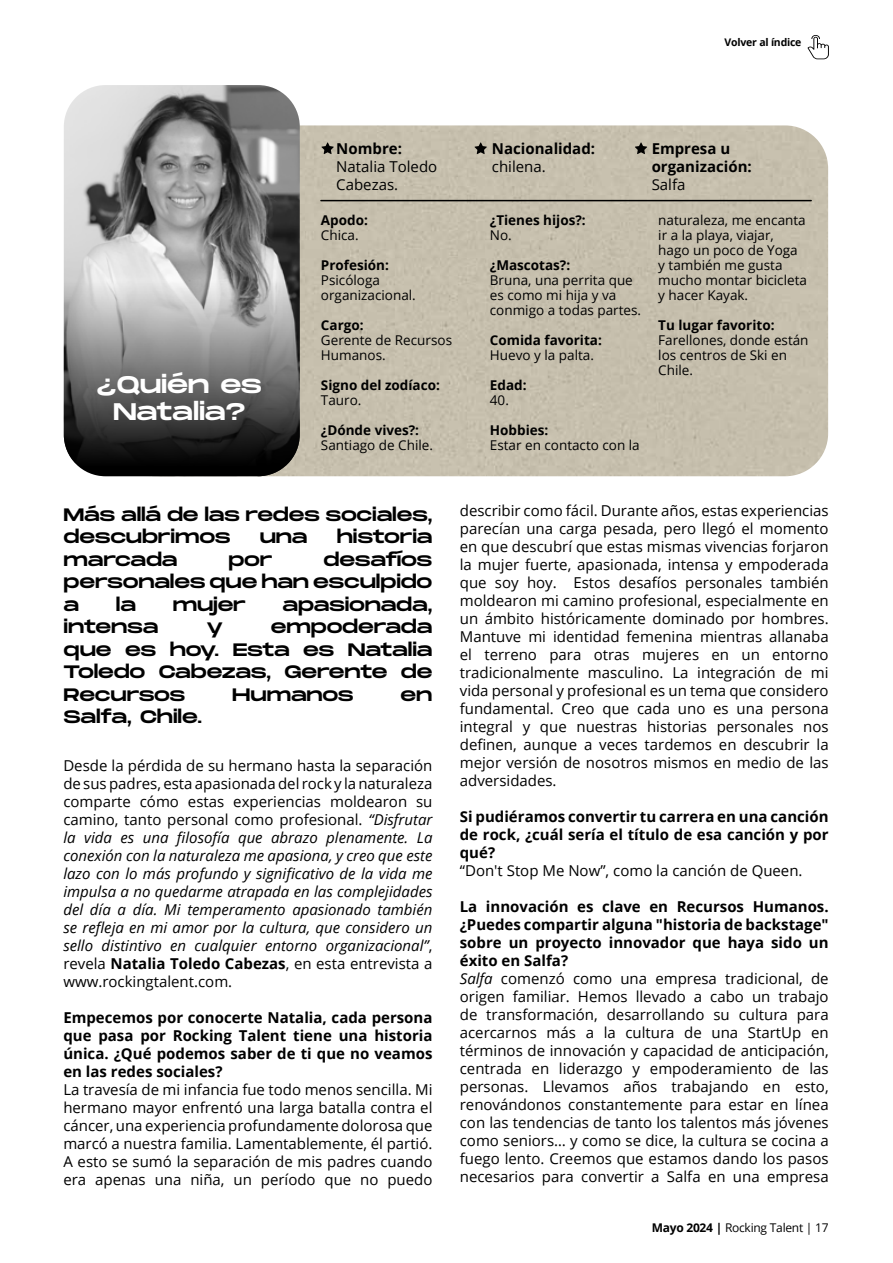
<style>
.page{position:relative;width:893px;height:1263px;background:#fff}
.page>*{position:absolute;margin:0;border:0;box-sizing:border-box;transform-origin:0 0}
.t1{font:24px/27px "Monument Extended";letter-spacing:-.01em;color:#fff;text-align:center}
.t2{font:18px/22.5px "Monument Extended";letter-spacing:-.01em;color:#000;text-align:justify}
.t3{font:15px/18px "Open Sans";color:#000;text-align:justify}
.t4{font:italic 15px/18px "Open Sans";color:#000;text-align:justify}
.t5{font:700 15px/18px "Open Sans";color:#000;text-align:justify}
.t6{font:13.5px/15px "Open Sans";color:#000}
.t7{font:700 13.5px "Open Sans";color:#000}
.t8{font:12px "Open Sans";letter-spacing:-.02em;color:#000}
.t9{font:700 10.5px "Open Sans";letter-spacing:-.02em;color:#000}
.s1{font-style:normal}
.s2{font-weight:700;font-style:normal}
.s3{font-weight:700}
.s4{font-style:italic}
</style>
<div class="page">
<div style="left:300px;top:125px;width:528px;height:351px;background:#c6bfad"></div>
<svg style="left:64px;top:85px;width:236px;height:391px;background:#7f7f7f"></svg>
<svg style="left:321px;top:142px;width:13px;height:12px"></svg>
<svg style="left:474px;top:142px;width:13px;height:12px"></svg>
<svg style="left:635px;top:142px;width:12px;height:12px"></svg>
<hr style="left:321px;top:200px;width:490px;height:1px;background:#000">
<svg style="left:807px;top:35px;width:22px;height:24px"></svg>
<p class="t9" style="left:725px;top:35px;width:78px">Volver al índice</p>
<h1 class="t1" style="left:97px;top:371px;width:167px">¿Quién es<br>Natalia?</h1>
<p class="t5" style="left:336px;top:139px;width:67px">Nombre:</p>
<p class="t3" style="left:336px;top:157px;width:102px">Natalia Toledo<br>Cabezas.</p>
<p class="t7" style="left:321px;top:211px;width:48px">Apodo:</p>
<p class="t6" style="left:321px;top:227px;width:39px">Chica.</p>
<p class="t7" style="left:321px;top:256px;width:70px">Profesión:</p>
<p class="t6" style="left:321px;top:272px;width:96px">Psicóloga organizacional.</p>
<p class="t7" style="left:321px;top:316px;width:44px">Cargo:</p>
<p class="t6" style="left:321px;top:332px;width:133px">Gerente de Recursos<br>Humanos.</p>
<p class="t7" style="left:321px;top:376px;width:120px">Signo del zodíaco:</p>
<p class="t6" style="left:321px;top:392px;width:42px">Tauro.</p>
<p class="t7" style="left:321px;top:421px;width:100px">¿Dónde vives?:</p>
<p class="t6" style="left:321px;top:437px;width:114px">Santiago de Chile.</p>
<p class="t5" style="left:492px;top:139px;width:105px">Nacionalidad:</p>
<p class="t3" style="left:492px;top:157px;width:55px">chilena.</p>
<p class="t7" style="left:490px;top:211px;width:97px">¿Tienes hijos?:</p>
<p class="t6" style="left:490px;top:227px;width:23px">No.</p>
<p class="t7" style="left:490px;top:256px;width:82px">¿Mascotas?:</p>
<p class="t6" style="left:490px;top:272px;width:153px">Bruna, una perrita que es como mi hija y va conmigo a todas partes.</p>
<p class="t7" style="left:490px;top:331px;width:114px">Comida favorita:</p>
<p class="t6" style="left:490px;top:347px;width:106px">Huevo y la palta.</p>
<p class="t7" style="left:490px;top:376px;width:38px">Edad:</p>
<p class="t6" style="left:490px;top:392px;width:21px">40.</p>
<p class="t7" style="left:490px;top:421px;width:60px">Hobbies:</p>
<p class="t6" style="left:490px;top:437px;width:151px">Estar en contacto con la</p>
<p class="t5" style="left:652px;top:139px;width:102px">Empresa u organización:</p>
<p class="t3" style="left:652px;top:175px;width:35px">Salfa</p>
<p class="t6" style="left:658px;top:212px;width:150px">naturaleza, me encanta ir a la playa, viajar, hago un poco de Yoga y también me gusta mucho montar bicicleta y hacer Kayak.</p>
<p class="t7" style="left:658px;top:316px;width:118px">Tu lugar favorito:</p>
<p class="t6" style="left:658px;top:332px;width:152px">Farellones, donde están los centros de Ski en<br>Chile.</p>
<p class="t2" style="left:64px;top:503px;width:370px">Más allá de las redes sociales, descubrimos</p>
<p class="t2" style="left:260px;top:525px;width:49px">una</p>
<p class="t2" style="left:337px;top:525px;width:97px">historia</p>
<p class="t2" style="left:64px;top:548px;width:370px;text-indent:260px">desafíos personales que han esculpido a</p>
<p class="t2" style="left:64px;top:548px;width:115px">marcada</p>
<p class="t2" style="left:228px;top:548px;width:46px">por</p>
<p class="t2" style="left:116px;top:593px;width:22px">la</p>
<p class="t2" style="left:173px;top:593px;width:75px">mujer</p>
<p class="t2" style="left:283px;top:593px;width:151px">apasionada,</p>
<p class="t2" style="left:64px;top:615px;width:96px">intensa</p>
<p class="t2" style="left:206px;top:615px;width:18px">y</p>
<p class="t2" style="left:64px;top:615px;width:370px;text-indent:207px">empoderada que es hoy. Esta es Natalia Toledo Cabezas, Gerente de Recursos</p>
<p class="t2" style="left:232px;top:683px;width:123px">Humanos</p>
<p class="t2" style="left:401px;top:683px;width:33px">en</p>
<p class="t2" style="left:64px;top:705px;width:140px">Salfa, Chile.</p>
<p class="t4" style="left:63px;top:756px;width:371px"><span class="s1">Desde la pérdida de su hermano hasta la separación de sus padres, esta apasionada del rock y la naturaleza comparte cómo estas experiencias moldearon su camino, tanto personal como profesional.</span> “Disfrutar la vida es una filosofía que abrazo plenamente. La conexión con la naturaleza me apasiona, y creo que este lazo con lo más profundo y significativo de la vida me impulsa a no quedarme atrapada en las complejidades del día a día. Mi temperamento apasionado también se refleja en mi amor por la cultura, que considero un sello distintivo en cualquier entorno organizacional”<span class="s1">, revela</span> <span class="s2">Natalia Toledo Cabezas</span><span class="s1">, en esta entrevista a www.rockingtalent.com.</span></p>
<p class="t5" style="left:63px;top:1008px;width:371px">Empecemos por conocerte Natalia, cada persona que pasa por Rocking Talent tiene una historia única. ¿Qué podemos saber de ti que no veamos en las redes sociales?</p>
<p class="t3" style="left:63px;top:1080px;width:371px">La travesía de mi infancia fue todo menos sencilla. Mi hermano mayor enfrentó una larga batalla contra el cáncer, una experiencia profundamente dolorosa que marcó a nuestra familia. Lamentablemente, él partió.<br>A esto se sumó la separación de mis padres cuando era apenas una niña, un período que no puedo</p>
<p class="t3" style="left:460px;top:501px;width:370px">describir como fácil. Durante años, estas experiencias parecían una carga pesada, pero llegó el momento en que descubrí que estas mismas vivencias forjaron la mujer fuerte, apasionada, intensa y empoderada que soy hoy. Estos desafíos personales también moldearon mi camino profesional, especialmente en un ámbito históricamente dominado por hombres.<br>Mantuve mi identidad femenina mientras allanaba el terreno para otras mujeres en un entorno tradicionalmente masculino. La integración de mi vida personal y profesional es un tema que considero fundamental. Creo que cada uno es una persona integral y que nuestras historias personales nos definen, aunque a veces tardemos en descubrir la mejor versión de nosotros mismos en medio de las adversidades.</p>
<p class="t5" style="left:460px;top:807px;width:370px">Si pudiéramos convertir tu carrera en una canción de rock, ¿cuál sería el título de esa canción y por qué?</p>
<p class="t3" style="left:460px;top:861px;width:344px">“Don't Stop Me Now”, como la canción de Queen.</p>
<p class="t3" style="left:460px;top:897px;width:370px;text-align:left"><span class="s3">La innovación es clave en Recursos Humanos. ¿Puedes compartir alguna "historia de backstage" sobre un proyecto innovador que haya sido un éxito en Salfa?<br></span><span class="s4">Salfa</span> comenzó como una empresa tradicional, de origen familiar. Hemos llevado a cabo un trabajo de transformación, desarrollando su cultura para acercarnos más a la cultura de una StartUp en términos de innovación y capacidad de anticipación, centrada en liderazgo y empoderamiento de las personas. Llevamos años trabajando en esto, renovándonos constantemente para estar en línea con las tendencias de tanto los talentos más jóvenes como seniors… y como se dice, la cultura se cocina a fuego lento. Creemos que estamos dando los pasos necesarios para convertir a Salfa en una empresa</p>
<p class="t8" style="left:652px;top:1220px;width:179px"><span class="s3">Mayo 2024 |</span> Rocking Talent | 17</p>
</div>
